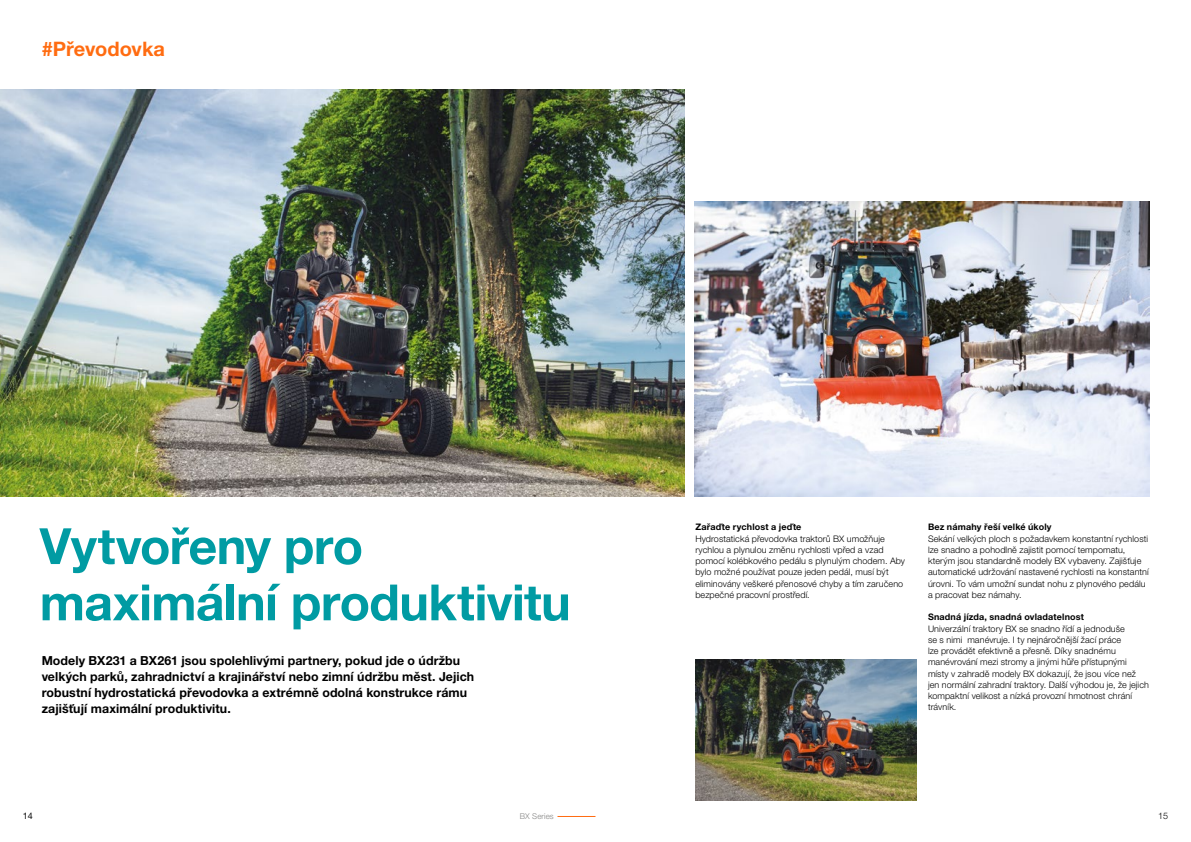
<style>
.page{position:relative;width:1191px;height:842px;background:#fff}
.page>*{position:absolute;margin:0;border:0;box-sizing:border-box;transform-origin:0 0}
.t1{font:700 50px/56.2px "Helvetica Neue LT Pro";letter-spacing:-.015em;color:#009ba3}
.t2{font:700 20px "Helvetica Neue LT Pro";color:#ff6c11}
.t3{font:700 12.5px/16px "Helvetica Neue LT Pro";letter-spacing:.005em;color:#000}
.t4{font:300 9px/11.2px "Helvetica Neue LT Pro";letter-spacing:.01em;color:#000}
.t5{font:700 9px "Helvetica Neue LT Pro";letter-spacing:.02em;color:#000}
.t6{font:9px "Helvetica Neue LT Pro";color:#000}
.t7{font:300 8px "Helvetica Neue LT Pro";letter-spacing:.01em;color:#878786}
</style>
<div class="page">
<hr style="left:557px;top:816px;width:38px;height:1px;background:#ff6c11">
<img style="left:694px;top:202px;width:455px;height:294px">
<img style="left:695px;top:659px;width:221px;height:141px">
<img style="left:0;top:89px;width:684px;height:407px">
<h2 class="t2" style="left:42px;top:36px;width:125px">#Převodovka</h2>
<h1 class="t1" style="left:40px;top:517px;width:532px">Vytvořeny pro maximální produktivitu</h1>
<p class="t3" style="left:42px;top:652px;width:434px">Modely BX231 a BX261 jsou spolehlivými partnery, pokud jde o údržbu velkých parků, zahradnictví a krajinářství nebo zimní údržbu měst. Jejich robustní hydrostatická převodovka a extrémně odolná konstrukce rámu zajišťují maximální produktivitu.</p>
<p class="t5" style="left:695px;top:521px;width:108px">Zařaďte rychlost a jeďte</p>
<p class="t4" style="left:695px;top:532px;width:211px">Hydrostatická převodovka traktorů BX umožňuje rychlou a plynulou změnu rychlosti vpřed a vzad pomocí kolébkového pedálu s plynulým chodem. Aby bylo možné používat pouze jeden pedál, musí být eliminovány veškeré přenosové chyby a tím zaručeno bezpečné pracovní prostředí.</p>
<p class="t5" style="left:928px;top:521px;width:125px">Bez námahy řeší velké úkoly</p>
<p class="t4" style="left:928px;top:532px;width:222px">Sekání velkých ploch s požadavkem konstantní rychlosti lze snadno a pohodlně zajistit pomocí tempomatu, kterým jsou standardně modely BX vybaveny. Zajišťuje automatické udržování nastavené rychlosti na konstantní úrovni. To vám umožní sundat nohu z plynového pedálu a pracovat bez námahy.</p>
<p class="t5" style="left:928px;top:611px;width:157px">Snadná jízda, snadná ovladatelnost</p>
<p class="t4" style="left:928px;top:622px;width:222px">Univerzální traktory BX se snadno řídí a jednoduše<br>se s nimi manévruje. I ty nejnáročnější žací práce<br>lze provádět efektivně a přesně. Díky snadnému manévrování mezi stromy a jinými hůře přístupnými místy v zahradě modely BX dokazují, že jsou více než jen normální zahradní traktory. Další výhodou je, že jejich kompaktní velikost a nízká provozní hmotnost chrání trávník.</p>
<p class="t6" style="left:23px;top:810px;width:12px">14</p>
<p class="t7" style="left:520px;top:811px;width:35px">BX Series</p>
<p class="t4" style="left:1158px;top:810px;width:12px">15</p>
</div>
